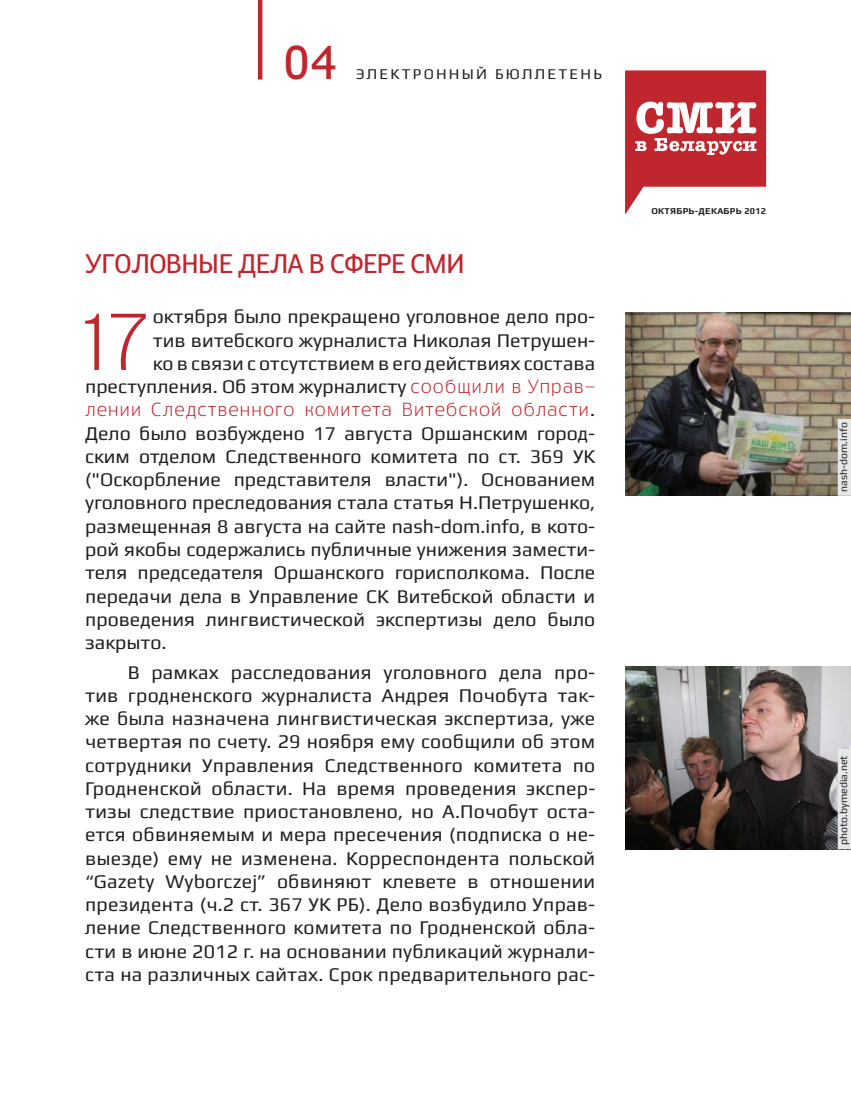
<style>
.page{position:relative;width:851px;height:1106px;background:#fff}
.page>*{position:absolute;margin:0;border:0;box-sizing:border-box;transform-origin:0 0}
.t1{font:300 76.2px "Truth CYR";color:#c0262d}
.t2{font:45px "Truth CYR";color:#c0262d}
.t3{font:25.5px "Truth CYR";letter-spacing:-.02em;color:#c0262d}
.t4{font:19.5px/23.2px "Play";color:#231f20;text-align:right}
.t5{font:300 18px "Truth CYR";letter-spacing:.065em;color:#c0262d}
.t6{font:15px "Play";letter-spacing:.15em;color:#231f20}
.t7{font:10.5px "Play";color:#231f20}
.t8{font:700 9px "Play";letter-spacing:.03em;color:#231f20}
.s1{font-family:"Truth CYR";font-weight:300;font-size:18px;color:#c0262d}
.s2{font-family:"Play";font-weight:400;font-size:19.5px;color:#231f20}
</style>
<div class="page">
<svg style="left:625px;top:70px;width:141px;height:145px"></svg>
<hr style="left:258px;top:0;width:4px;height:80px;background:#c0262d">
<img style="left:625px;top:666px;width:225px;height:183px">
<img style="left:625px;top:313px;width:225px;height:183px">
<div style="left:837px;top:748px;width:13px;height:101px;background:#e6e7e9"></div>
<div style="left:837px;top:419px;width:13px;height:77px;background:#e6e7e9"></div>
<h2 class="t2" style="left:284px;top:36px;width:53px">04</h2>
<p class="t6" style="left:356px;top:65px;width:247px">Электро нный Бюллетень</p>
<h3 class="t3" style="left:85px;top:248px;width:381px">УГОЛОВНЫЕ ДЕЛА В СФЕРЕ СМИ</h3>
<h1 class="t1" style="left:84px;top:297px;width:65px">17</h1>
<p class="t4" style="left:85px;top:305px;width:511px">октября было прекращено уголовное дело про-<br>тив витебского журналиста Н иколая Петрушен-<br>ко в связи с отсутствием в его действиях состава преступления. Об этом журналисту <span class="s1">сообщили в Управ-</span></p>
<p class="t5" style="left:85px;top:399px;width:511px">лении Следственного комитета Витебской области<span class="s2">.</span></p>
<p class="t4" style="left:85px;top:421px;width:511px;text-align:left">Дело было возбуждено 17 августа Оршанским город&shy;ским отделом Следственного комитета по ст. 369 УК ("Оскорбление представителя власти"). Основанием уголовного преследования стала статья Н .Петрушенко, размещенная 8 августа на сайте nash-dom.info, в кото&shy;рой якобы содержались публичные унижения замести&shy;теля председателя Оршанского горисполкома. После передачи дела в Управление СК Витебской области и проведения лингвистической экспертизы дело было закрыто.</p>
<p class="t4" style="left:85px;top:660px;width:511px;text-align:justify;text-indent:43px">В рамках расследования уголовного дела про&shy;тив гродненского журналиста Андрея Почобута так&shy;же была назначена лингвистическая экспертиза, уже четвертая по счету. 29 ноября ему сообщили об этом сотрудники Управления Следственного комитета по Гродненской области. На время проведения экспер&shy;тизы следствие приостановлено, но А.Почобут оста&shy;ется обвиняемым и мера пресечения (подписка о не&shy;выезде) ему не изменена. Корреспондента польской “Gazety Wyborczej” обвиняют клевете в отношении президента (ч.2 ст. 367 УК РБ). Дело возбудило Управ&shy;ление Следственного комитета по Гродненской обла&shy;сти в июне 2012 г. на основании публикаций журнали&shy;ста на различных сайтах. Срок предварительного рас-</p>
<p class="t8" style="left:651px;top:206px;width:116px">Октябрь-декабрь 2012</p>
<p class="t7" style="left:837px;top:491px;width:71px;rotate:-90deg">nash-dom.info</p>
<p class="t7" style="left:837px;top:845px;width:91px;rotate:-90deg">photo.bymedia.net</p>
</div>
